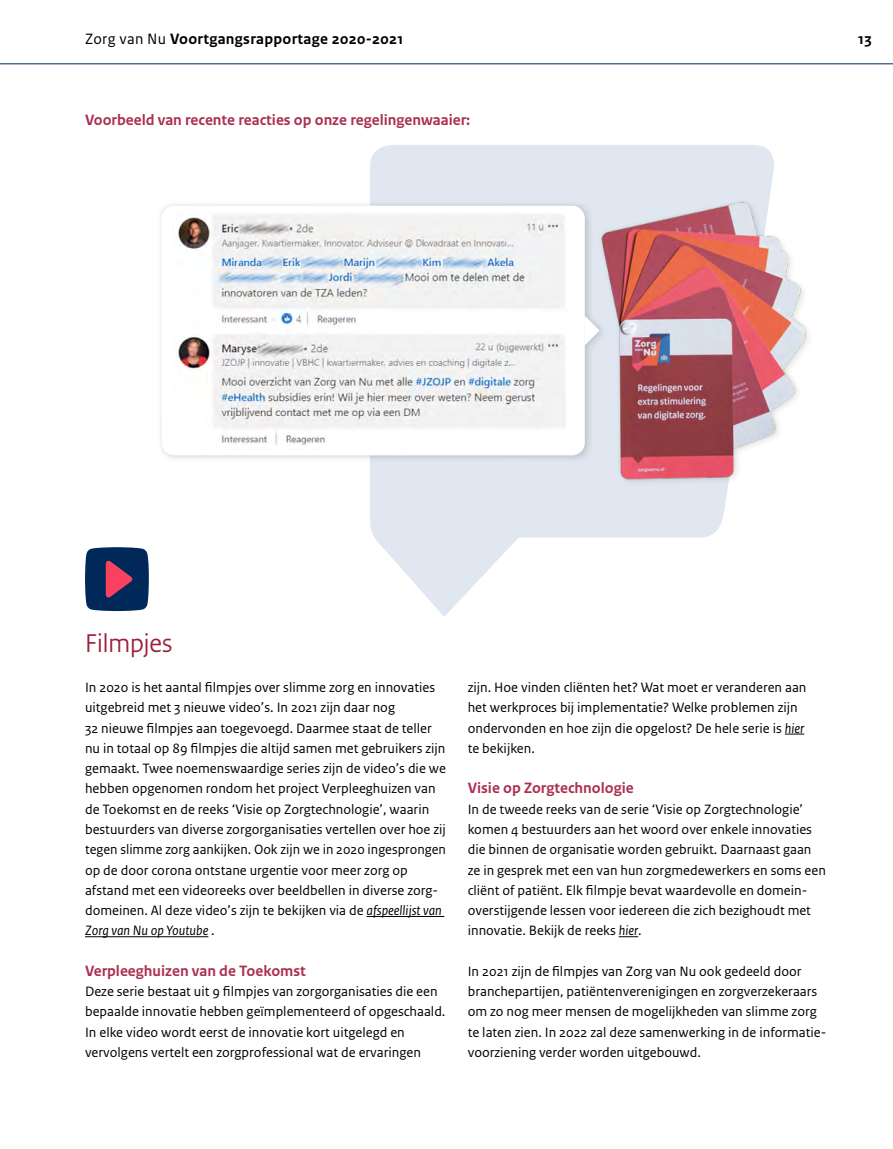
<style>
.page{position:relative;width:893px;height:1149px;background:#fff}
.page>*{position:absolute;margin:0;border:0;box-sizing:border-box;transform-origin:0 0}
.Subkop{font:27px "Rijksoverheid Sans Heading";color:#991f39}
.Tussenkop{font:700 15.75px "Rijksoverheid Sans Text";color:#ab3052}
.t1{font:700 15.75px "Rijksoverheid Sans Text";letter-spacing:.02em;color:#000}
.Bodytekst{font:14.25px/20.2px "Rijksoverheid Sans Text";color:#000}
.s1{font-weight:400}
.s2{font-style:italic}
</style>
<div class="page">
<svg style="left:370px;top:145px;width:404px;height:471px;fill:#e1e7f0"></svg>
<svg style="left:85px;top:547px;width:64px;height:64px;background:#303763"></svg>
<div style="left:156px;top:200px;width:449px;height:260px;background:#000;opacity:.1"></div>
<div style="left:162px;top:206px;width:423px;height:249px;background:#fff;border-radius:13px"></div>
<img style="left:177px;top:214px;width:388px;height:232px">
<svg style="left:785px;top:733px;width:19px;height:1px"></svg>
<svg style="left:619px;top:936px;width:19px;height:1px"></svg>
<hr style="left:367px;top:915px;width:77px;height:1px;background:#000">
<hr style="left:85px;top:936px;width:123px;height:1px;background:#000">
<img style="left:569px;top:170px;width:239px;height:319px">
<hr style="left:0;top:63px;width:893px;height:1px;background:#00295a">
<p class="t1" style="left:85px;top:30px;width:320px"><span class="s1">Zorg van Nu</span> Voortgangsrapportage 2020-2021</p>
<p class="t1" style="left:858px;top:30px;width:15px">13</p>
<h3 class="Tussenkop" style="left:85px;top:110px;width:387px">Voorbeeld van recente reacties op onze regelingenwaaier:</h3>
<h2 class="Subkop" style="left:85px;top:627px;width:89px">Filmpjes</h2>
<p class="Bodytekst" style="left:85px;top:677px;width:362px">In 2020 is het aantal filmpjes over slimme zorg en innovaties uitgebreid met 3 nieuwe video’s. In 2021 zijn daar nog<br>32 nieuwe filmpjes aan toegevoegd. Daarmee staat de teller nu in totaal op 89 filmpjes die altijd samen met gebruikers zijn gemaakt. Twee noemenswaardige series zijn de video’s die we hebben opgenomen rondom het project Verpleeghuizen van de Toekomst en de reeks ‘Visie op Zorgtechnologie’, waarin bestuurders van diverse zorgorganisaties vertellen over hoe zij tegen slimme zorg aankijken. Ook zijn we in 2020 ingesprongen op de door corona ontstane urgentie voor meer zorg op afstand met een videoreeks over beeldbellen in diverse zorg&shy;domeinen. Al deze video’s zijn te bekijken via de <span class="s2">afspeellijst van Zorg van Nu op Youtube</span> .</p>
<h3 class="Tussenkop" style="left:85px;top:961px;width:222px">Verpleeghuizen van de Toekomst</h3>
<p class="Bodytekst" style="left:85px;top:981px;width:362px">Deze serie bestaat uit 9 filmpjes van zorgorganisaties die een bepaalde innovatie hebben geïmplementeerd of opgeschaald.<br>In elke video wordt eerst de innovatie kort uitgelegd en vervolgens vertelt een zorgprofessional wat de ervaringen</p>
<p class="Bodytekst" style="left:468px;top:677px;width:340px">zijn. Hoe vinden cliënten het? Wat moet er veranderen aan het werkproces bij implementatie? Welke problemen zijn ondervonden en hoe zijn die opgelost? De hele serie is <span class="s2">hier </span>te bekijken.</p>
<h3 class="Tussenkop" style="left:468px;top:779px;width:168px">Visie op Zorgtechnologie</h3>
<p class="Bodytekst" style="left:468px;top:798px;width:360px">In de tweede reeks van de serie ‘Visie op Zorgtechnologie’ komen 4 bestuurders aan het woord over enkele innovaties die binnen de organisatie worden gebruikt. Daarnaast gaan ze in gesprek met een van hun zorgmedewerkers en soms een cliënt of patiënt. Elk filmpje bevat waardevolle en domein&shy;overstijgende lessen voor iedereen die zich bezighoudt met innovatie. Bekijk de reeks <span class="s2">hier</span>.</p>
<p class="Bodytekst" style="left:468px;top:960px;width:360px">In 2021 zijn de filmpjes van Zorg van Nu ook gedeeld door branchepartijen, patiëntenverenigingen en zorgverzekeraars om zo nog meer mensen de mogelijkheden van slimme zorg te laten zien. In 2022 zal deze samenwerking in de informatie&shy;voorziening verder worden uitgebouwd.</p>
</div>
